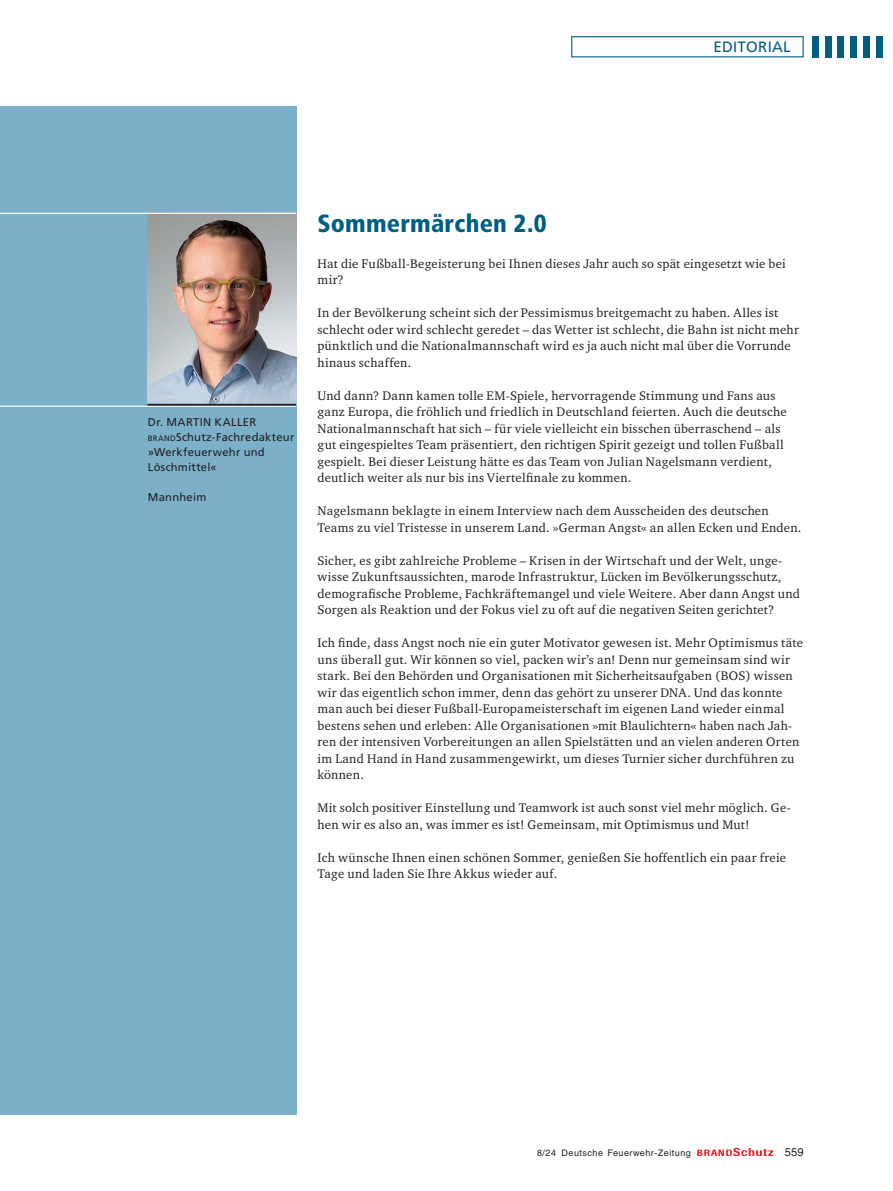
<style>
.page{position:relative;width:893px;height:1191px;background:#fff}
.page>*{position:absolute;margin:0;border:0;box-sizing:border-box;transform-origin:0 0}
.t1{font:900 condensed 24.75px "Frutiger LT";letter-spacing:.005em;color:#005e80}
.t2{font:15px "Frutiger LT";letter-spacing:.02em;color:#005e80}
.t3{font:12.75px/16.5px "Charter ITC";letter-spacing:.025em;color:#231f20}
.t4{font:11.25px/15px "Frutiger LT";letter-spacing:.02em;color:#231f20}
.t5{font:11.25px "Helvetica LT";color:#231f20}
.t6{font:9px "Helvetica LT";letter-spacing:.055em;color:#231f20}
.s1{font-size:7.8px}
</style>
<div class="page">
<div style="left:571px;top:36px;width:233px;height:21px;border:1px solid #005e80"></div>
<div style="left:812px;top:36px;width:7px;height:22px;background:#005e80"></div>
<div style="left:825px;top:36px;width:6px;height:22px;background:#005e80"></div>
<div style="left:838px;top:36px;width:6px;height:22px;background:#005e80"></div>
<div style="left:850px;top:36px;width:7px;height:22px;background:#005e80"></div>
<div style="left:863px;top:36px;width:7px;height:21px;background:#005e80"></div>
<div style="left:876px;top:36px;width:6px;height:21px;background:#005e80"></div>
<svg style="left:697px;top:1147px;width:76px;height:9px"></svg>
<div style="left:0;top:106px;width:296px;height:1008px;background:#7bb0c8"></div>
<img style="left:147px;top:214px;width:149px;height:190px">
<hr style="left:0;top:213px;width:296px;height:1px;background:#fff">
<hr style="left:0;top:405px;width:296px;height:2px;background:#fff">
<hr style="left:147px;top:404px;width:149px;height:1px;background:#231f20">
<p class="t2" style="left:713px;top:38px;width:79px">EDITORIAL</p>
<p class="t4" style="left:148px;top:415px;width:148px">Dr. MARTIN KALLER<br><span class="s1">BRAND</span>Schutz-Fachredakteur »Werkfeuerwehr und<br>Löschmittel«</p>
<p class="t4" style="left:148px;top:490px;width:60px">Mannheim</p>
<h1 class="t1" style="left:317px;top:208px;width:231px">Sommermärchen 2.0</h1>
<p class="t3" style="left:317px;top:255px;width:470px">Hat die Fußball-Begeisterung bei Ihnen dieses Jahr auch so spät eingesetzt wie bei mir?</p>
<p class="t3" style="left:317px;top:304px;width:483px">In der Bevölkerung scheint sich der Pessimismus breitgemacht zu haben. Alles ist schlecht oder wird schlecht geredet – das Wetter ist schlecht, die Bahn ist nicht mehr pünktlich und die Nationalmannschaft wird es ja auch nicht mal über die Vorrunde hinaus schaffen.</p>
<p class="t3" style="left:317px;top:387px;width:471px">Und dann? Dann kamen tolle EM-Spiele, hervorragende Stimmung und Fans aus ganz Europa, die fröhlich und friedlich in Deutschland feierten. Auch die deutsche Nationalmannschaft hat sich – für viele vielleicht ein bisschen überraschend – als gut eingespieltes Team präsentiert, den richtigen Spirit gezeigt und tollen Fußball gespielt. Bei dieser Leistung hätte es das Team von Julian Nagelsmann verdient, deutlich weiter als nur bis ins Viertelfinale zu kommen.</p>
<p class="t3" style="left:317px;top:502px;width:485px">Nagelsmann beklagte in einem Interview nach dem Ausscheiden des deutschen<br>Teams zu viel Tristesse in unserem Land. »German Angst« an allen Ecken und Enden.</p>
<p class="t3" style="left:317px;top:552px;width:484px">Sicher, es gibt zahlreiche Probleme – Krisen in der Wirtschaft und der Welt, unge&shy;wisse Zukunftsaussichten, marode Infrastruktur, Lücken im Bevölkerungsschutz, demografische Probleme, Fachkräftemangel und viele Weitere. Aber dann Angst und Sorgen als Reaktion und der Fokus viel zu oft auf die negativen Seiten gerichtet?</p>
<p class="t3" style="left:317px;top:634px;width:487px">Ich finde, dass Angst noch nie ein guter Motivator gewesen ist. Mehr Optimismus täte uns überall gut. Wir können so viel, packen wir’s an! Denn nur gemeinsam sind wir stark. Bei den Behörden und Organisationen mit Sicherheitsaufgaben (BOS) wissen wir das eigentlich schon immer, denn das gehört zu unserer DNA. Und das konnte man auch bei dieser Fußball-Europameisterschaft im eigenen Land wieder einmal bestens sehen und erleben: Alle Organisationen »mit Blaulichtern« haben nach Jah&shy;ren der intensiven Vorbereitungen an allen Spielstätten und an vielen anderen Orten im Land Hand in Hand zusammengewirkt, um dieses Turnier sicher durchführen zu können.</p>
<p class="t3" style="left:317px;top:799px;width:475px">Mit solch positiver Einstellung und Teamwork ist auch sonst viel mehr möglich. Ge&shy;hen wir es also an, was immer es ist! Gemeinsam, mit Optimismus und Mut!</p>
<p class="t3" style="left:317px;top:848px;width:470px">Ich wünsche Ihnen einen schönen Sommer, genießen Sie hoffentlich ein paar freie<br>Tage und laden Sie Ihre Akkus wieder auf.</p>
<p class="t6" style="left:537px;top:1147px;width:155px">8/24 Deutsche Feuerwehr-Zeitung</p>
<p class="t5" style="left:785px;top:1145px;width:20px">559</p>
</div>
